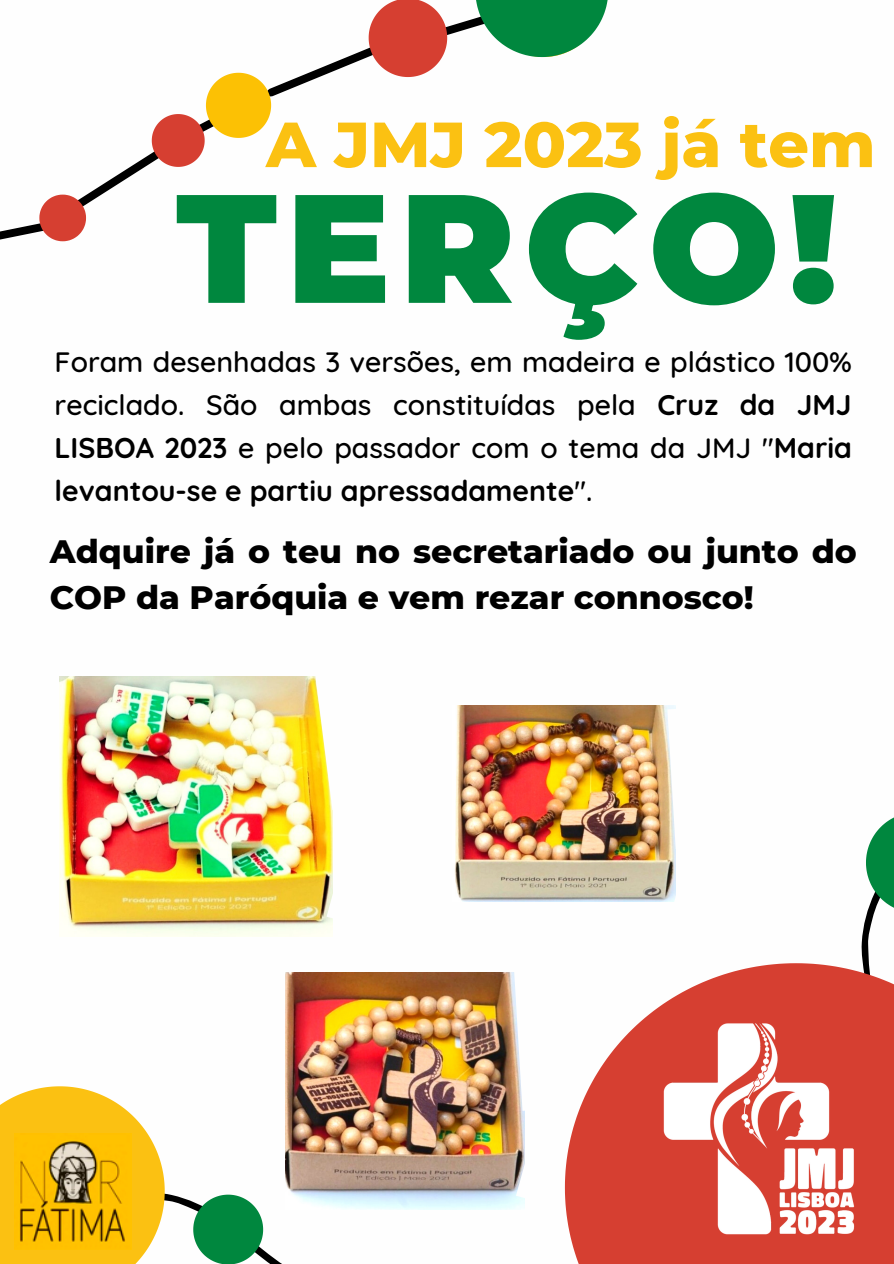
<style>
.page{position:relative;width:894px;height:1264px;background:#fff}
.page>*{position:absolute;margin:0;border:0;box-sizing:border-box;transform-origin:0 0}
.t1{font:900 153.9px "Montserrat";letter-spacing:.065em;color:#00873e}
.t2{font:800 63.6px "Montserrat";color:#fbc112}
.t3{font:800 33px/46.2px "Montserrat";color:#000}
.t4{font:500 28.5px/42.8px "Quicksand";color:#000;text-align:justify}
.s1{font-weight:700}
</style>
<div class="page">
<svg style="left:564px;top:963px;width:252px;height:300px;fill:#d63f31"></svg>
<svg style="left:816px;top:818px;width:77px;height:175px"></svg>
<svg style="left:0;top:0;width:608px;height:242px"></svg>
<img style="left:623px;top:993px;width:270px;height:270px">
<svg style="left:165px;top:1193px;width:234px;height:70px"></svg>
<svg style="left:0;top:1086px;width:165px;height:177px"></svg>
<img style="left:14px;top:1133px;width:117px;height:116px">
<svg style="left:193px;top:1194px;width:70px;height:69px"></svg>
<img style="left:60px;top:676px;width:272px;height:260px">
<img style="left:285px;top:972px;width:239px;height:236px">
<img style="left:455px;top:705px;width:220px;height:196px">
<svg style="left:314px;top:676px;width:19px;height:134px"></svg>
<svg style="left:667px;top:705px;width:9px;height:144px"></svg>
<svg style="left:514px;top:972px;width:10px;height:138px"></svg>
<svg style="left:326px;top:880px;width:7px;height:45px"></svg>
<svg style="left:665px;top:877px;width:11px;height:25px"></svg>
<div style="left:294px;top:1236px;width:239px;height:27px;background:#fefefe"></div>
<svg style="left:516px;top:1159px;width:9px;height:45px"></svg>
<p class="t2" style="left:266px;top:105px;width:610px">A JMJ 2023 já tem</p>
<p class="t1" style="left:176px;top:154px;width:662px">TERÇO!</p>
<p class="t4" style="left:55px;top:340px;width:798px">Foram desenhadas 3 versões, em madeira e plástico 100% reciclado. São ambas constituídas pela <span class="s1">Cruz da JMJ LISBOA 2023</span> e pelo passador com o tema da JMJ "<span class="s1">Maria levantou-se e partiu apressadamente</span>".</p>
<p class="t3" style="left:50px;top:528px;width:808px">Adquire já o teu no secretariado ou junto do<br>COP da Paróquia e vem rezar connosco!</p>
</div>
